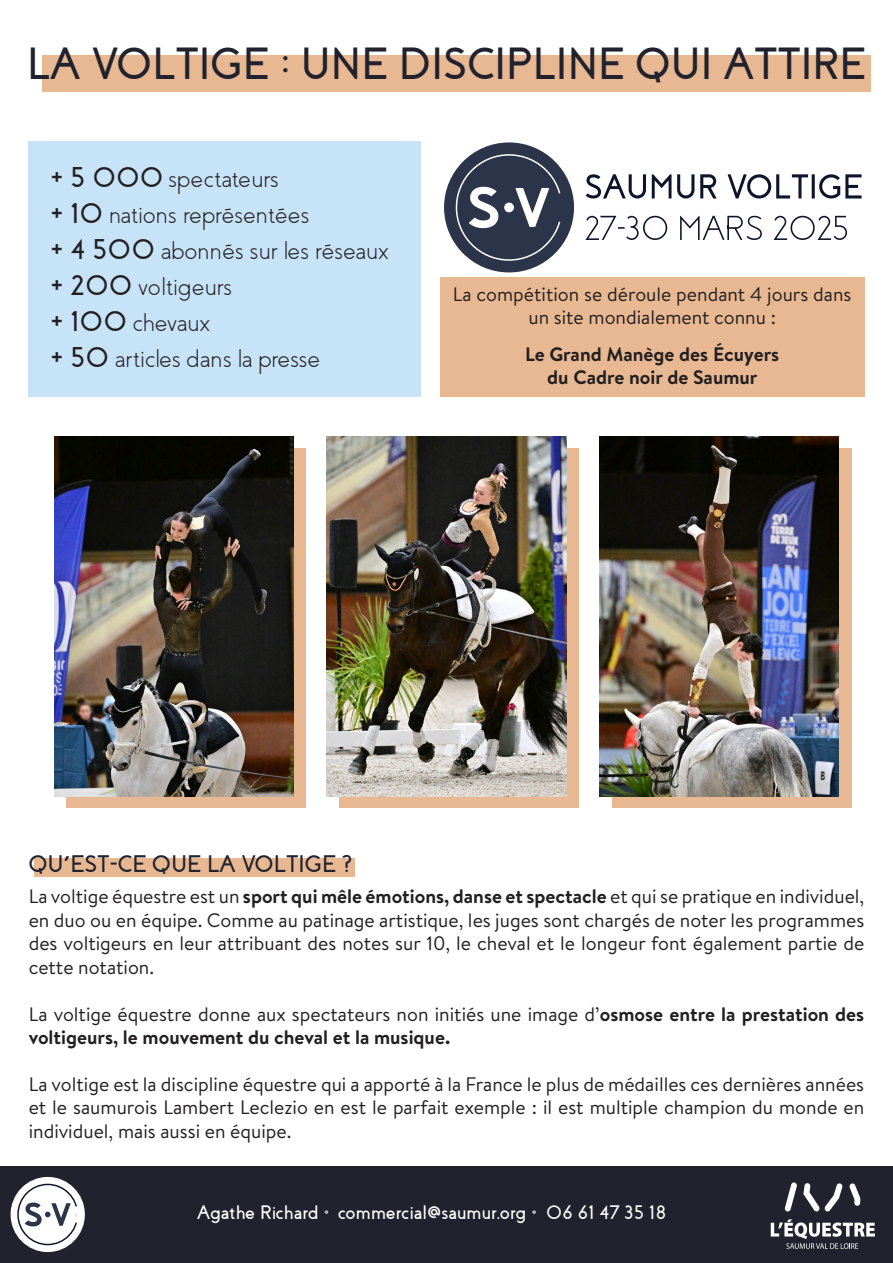
<style>
.page{position:relative;width:893px;height:1263px;background:#fff}
.page>*{position:absolute;margin:0;border:0;box-sizing:border-box;transform-origin:0 0}
.t1{font:700 45px "Coves";color:#21222e}
.t2{font:300 25.5px "Coves";color:#231f20}
.t3{font:300 25.5px "Coves";letter-spacing:.025em;color:#231f20}
.t4{font:700 24px "Coves";color:#21222e}
.t5{font:19.5px/23.4px "Brandon Text";color:#231f20;text-align:justify}
.t6{font:700 19.5px/23.4px "Brandon Text";color:#231f20}
.t7{font:700 19.5px "Coves";color:#fff}
.s1{font-weight:700;font-size:28.5px}
.s2{font-family:"Maven Pro"}
.s3{font-size:28.5px}
.s4{font-weight:700}
.s5{font-weight:400}
</style>
<div class="page">
<div style="left:43px;top:55px;width:828px;height:36px;background:#e7b892"></div>
<div style="left:34px;top:858px;width:321px;height:19px;background:#e7b892"></div>
<div style="left:440px;top:277px;width:424px;height:119px;background:#e7b892"></div>
<div style="left:29px;top:141px;width:392px;height:255px;background:#c7e3f8"></div>
<div style="left:66px;top:448px;width:239px;height:359px;background:#e7b892"></div>
<div style="left:339px;top:448px;width:240px;height:359px;background:#e7b892"></div>
<div style="left:612px;top:448px;width:239px;height:359px;background:#e7b892"></div>
<svg style="left:586px;top:174px;width:60px;height:25px"></svg>
<svg style="left:652px;top:174px;width:19px;height:24px"></svg>
<svg style="left:677px;top:174px;width:17px;height:25px"></svg>
<svg style="left:700px;top:174px;width:17px;height:24px"></svg>
<svg style="left:728px;top:174px;width:80px;height:24px"></svg>
<hr style="left:812px;top:174px;width:3px;height:24px;background:#0e152a">
<svg style="left:819px;top:174px;width:42px;height:25px"></svg>
<svg style="left:585px;top:216px;width:82px;height:24px"></svg>
<svg style="left:680px;top:216px;width:82px;height:24px"></svg>
<svg style="left:774px;top:216px;width:73px;height:24px"></svg>
<div style="left:444px;top:142px;width:130px;height:130px;background:#2b3449;border-radius:50%"></div>
<svg style="left:469px;top:187px;width:29px;height:41px"></svg>
<svg style="left:516px;top:188px;width:33px;height:39px"></svg>
<div style="left:504px;top:203px;width:10px;height:9px;background:#fff;border-radius:50%"></div>
<img style="left:327px;top:437px;width:239px;height:359px">
<img style="left:54px;top:437px;width:239px;height:359px">
<img style="left:599px;top:437px;width:240px;height:359px">
<div style="left:0;top:1166px;width:893px;height:97px;background:#21222e"></div>
<svg style="left:771px;top:1219px;width:104px;height:30px"></svg>
<svg style="left:784px;top:1182px;width:13px;height:29px"></svg>
<svg style="left:803px;top:1183px;width:40px;height:28px"></svg>
<svg style="left:849px;top:1183px;width:11px;height:23px"></svg>
<div style="left:11px;top:1177px;width:74px;height:75px;background:#fff;border-radius:50%"></div>
<div style="left:17px;top:1184px;width:61px;height:61px;border:2px solid #0f172b;border-radius:50%"></div>
<svg style="left:25px;top:1202px;width:53px;height:24px"></svg>
<p class="t1" style="left:27px;top:38px;width:840px">LA VOLTIGE : UNE DISCIPLINE QUI ATTIRE</p>
<p class="t3" style="left:51px;top:163px;width:229px"><span class="s1">+ 5 000</span> spectateurs</p>
<p class="t2" style="left:51px;top:199px;width:259px"><span class="s1">+ 10</span> nations représentées</p>
<p class="t2" style="left:51px;top:235px;width:339px"><span class="s1">+ 4 500</span> abonnés sur les réseaux</p>
<p class="t3" style="left:51px;top:271px;width:182px"><span class="s1">+ 200</span> voltigeurs</p>
<p class="t2" style="left:51px;top:307px;width:160px"><span class="s1">+ 100</span> chevaux</p>
<p class="t2" style="left:51px;top:343px;width:271px"><span class="s1">+ 50</span> articles dans la presse</p>
<p class="t5" style="left:453px;top:282px;width:400px;text-align:center">La compétition se déroule pendant 4 jours dans un site mondialement connu :</p>
<p class="t6" style="left:525px;top:342px;width:256px">Le Grand Manège des Écuyers</p>
<p class="t6" style="left:547px;top:365px;width:212px">du Cadre noir de Saumur</p>
<p class="t4" style="left:29px;top:849px;width:325px">QU<span class="s2">’</span>EST-CE QUE LA VOLTIGE <span class="s3">?</span></p>
<p class="t5" style="left:29px;top:884px;width:837px">La voltige équestre est un <span class="s4">sport qui mêle émotions, danse et spectacle</span> et qui se pratique en individuel, en duo ou en équipe. Comme au patinage artistique, les juges sont chargés de noter les programmes des voltigeurs en leur attribuant des notes sur 10, le cheval et le longeur font également partie de cette notation.</p>
<p class="t6" style="left:29px;top:1001px;width:837px"><span class="s5">La voltige équestre donne aux spectateurs non initiés une image d’</span>osmose entre la prestation des voltigeurs, le mouvement du cheval et la musique.</p>
<p class="t5" style="left:29px;top:1071px;width:837px">La voltige est la discipline équestre qui a apporté à la France le plus de médailles ces dernières années et le saumurois Lambert Leclezio en est le parfait exemple : il est multiple champion du monde en individuel, mais aussi en équipe.</p>
<p class="t7" style="left:197px;top:1201px;width:470px">Agathe Richard • commercial@saumur.org • 06 61 47 35 18</p>
</div>
